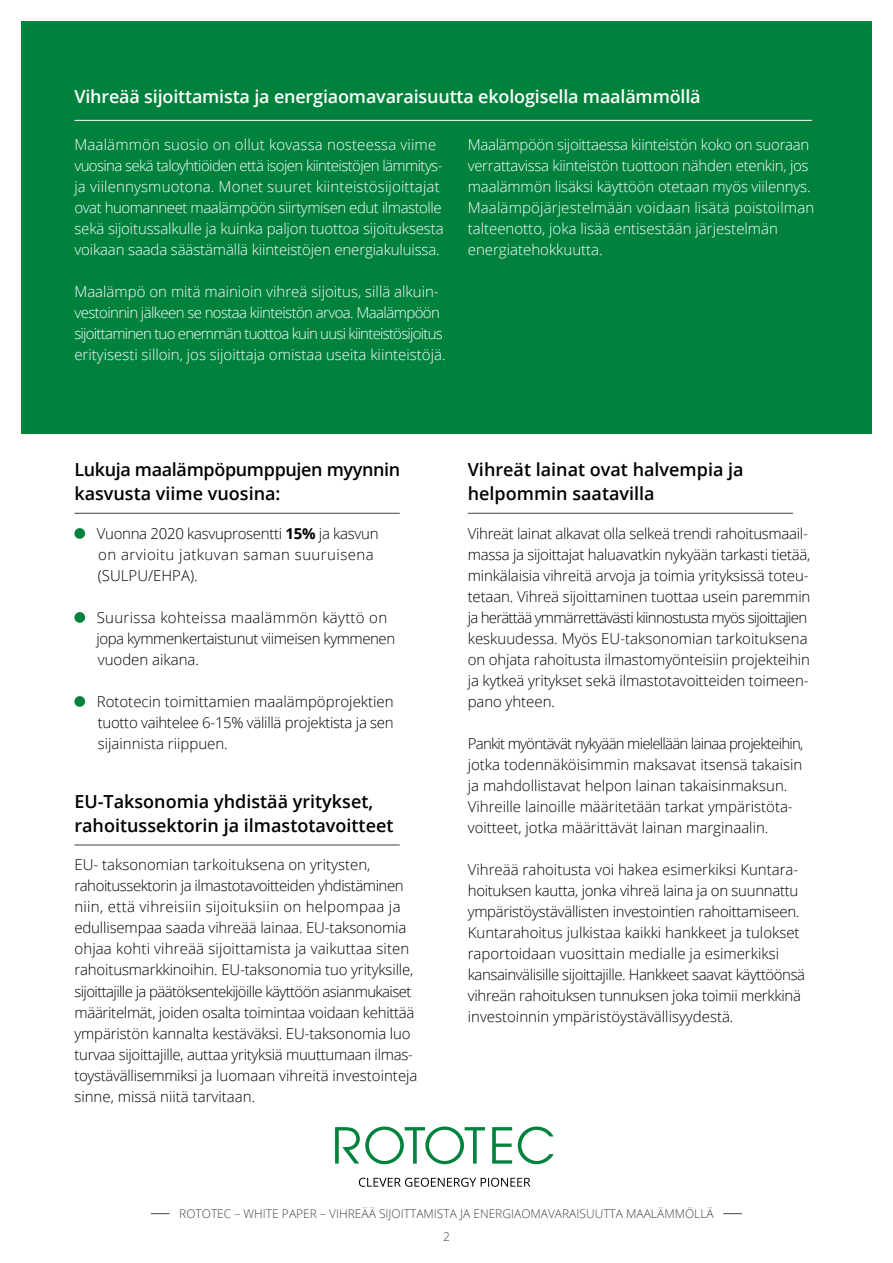
<style>
.page{position:relative;width:893px;height:1263px;background:#fff}
.page>*{position:absolute;margin:0;border:0;box-sizing:border-box;transform-origin:0 0}
.t1{font:600 18px/24px "Open Sans";color:#000}
.t2{font:600 18px "Open Sans";letter-spacing:-.01em;color:#fff}
.t3{font:600 18px/24px "Open Sans";letter-spacing:-.02em;color:#000}
.t4{font:300 15px/21px "Open Sans";letter-spacing:-.01em;color:#000}
.t5{font:300 15px/21px "Open Sans";letter-spacing:-.01em;color:#fff}
.t6{font:300 15px/21px "Open Sans";letter-spacing:-.04em;color:#fff}
.t7{font:300 12px/23.1px "Open Sans";color:#424242;text-align:center}
.s1{font-weight:700}
</style>
<div class="page">
<svg style="left:723px;top:1213px;width:19px;height:1px"></svg>
<svg style="left:151px;top:1213px;width:18px;height:1px"></svg>
<div style="left:75px;top:529px;width:9px;height:9px;background:#00823d;border-radius:50%"></div>
<div style="left:74px;top:528px;width:11px;height:11px;border:2px solid #00823d;border-radius:50%"></div>
<div style="left:75px;top:613px;width:9px;height:9px;background:#00823d;border-radius:50%"></div>
<div style="left:74px;top:612px;width:11px;height:11px;border:2px solid #00823d;border-radius:50%"></div>
<div style="left:75px;top:697px;width:9px;height:9px;background:#00823d;border-radius:50%"></div>
<div style="left:74px;top:696px;width:11px;height:11px;border:2px solid #00823d;border-radius:50%"></div>
<div style="left:21px;top:21px;width:851px;height:413px;background:#00823d"></div>
<svg style="left:492px;top:1127px;width:20px;height:36px"></svg>
<svg style="left:518px;top:1126px;width:36px;height:38px"></svg>
<svg style="left:335px;top:1126px;width:150px;height:38px"></svg>
<svg style="left:359px;top:1178px;width:171px;height:9px"></svg>
<hr style="left:74px;top:513px;width:326px;height:1px;background:#424242">
<hr style="left:74px;top:120px;width:738px;height:1px;background:#fff">
<hr style="left:468px;top:513px;width:325px;height:1px;background:#424242">
<hr style="left:74px;top:845px;width:326px;height:1px;background:#424242">
<p class="t2" style="left:74px;top:84px;width:628px">Vihreää sijoittamista ja energiaomavaraisuutta ekologisella maalämmöllä</p>
<p class="t5" style="left:74px;top:133px;width:371px">Maalämmön suosio on ollut kovassa nosteessa viime vuosina sekä taloyhtiöiden että isojen kiinteistöjen lämmitys&shy;ja viilennysmuotona. Monet suuret kiinteistösijoittajat ovat huomanneet maalämpöön siirtymisen edut ilmastolle sekä sijoitussalkulle ja kuinka paljon tuottoa sijoituksesta voikaan saada säästämällä kiinteistöjen energiakuluissa.</p>
<p class="t6" style="left:74px;top:280px;width:373px">Maalämpö on mitä mainioin vihreä sijoitus, sillä alkuin&shy;vestoinnin jälkeen se nostaa kiinteistön arvoa. Maalämpöön sijoittaminen tuo enemmän tuottoa kuin uusi kiinteistösijoitus erityisesti silloin, jos sijoittaja omistaa useita kiinteistöjä.</p>
<p class="t5" style="left:468px;top:133px;width:348px">Maalämpöön sijoittaessa kiinteistön koko on suoraan verrattavissa kiinteistön tuottoon nähden etenkin, jos maalämmön lisäksi käyttöön otetaan myös viilennys.<br>Maalämpöjärjestelmään voidaan lisätä poistoilman talteenotto, joka lisää entisestään järjestelmän energiatehokkuutta.</p>
<p class="t3" style="left:74px;top:457px;width:327px">Lukuja maalämpöpumppujen myynnin kasvusta viime vuosina:</p>
<p class="t1" style="left:468px;top:457px;width:277px">Vihreät lainat ovat halvempia ja helpommin saatavilla</p>
<p class="t4" style="left:97px;top:522px;width:283px">Vuonna 2020 kasvuprosentti <span class="s1">15%</span> ja kasvun on arvioitu jatkuvan saman suuruisena (SULPU/EHPA).</p>
<p class="t4" style="left:96px;top:606px;width:300px">Suurissa kohteissa maalämmön käyttö on jopa kymmenkertaistunut viimeisen kymmenen vuoden aikana.</p>
<p class="t4" style="left:97px;top:690px;width:298px;text-align:justify">Rototecin toimittamien maalämpöprojektien tuotto vaihtelee 6-15% välillä projektista ja sen sijainnista riippuen.</p>
<p class="t1" style="left:74px;top:789px;width:321px">EU-Taksonomia yhdistää yritykset, rahoitussektorin ja ilmastotavoitteet</p>
<p class="t4" style="left:74px;top:854px;width:345px">EU- taksonomian tarkoituksena on yritysten, rahoitussektorin ja ilmastotavoitteiden yhdistäminen niin, että vihreisiin sijoituksiin on helpompaa ja edullisempaa saada vihreää lainaa. EU-taksonomia ohjaa kohti vihreää sijoittamista ja vaikuttaa siten rahoitusmarkkinoihin. EU-taksonomia tuo yrityksille, sijoittajille ja päätöksentekijöille käyttöön asianmukaiset määritelmät, joiden osalta toimintaa voidaan kehittää ympäristön kannalta kestäväksi. EU-taksonomia luo turvaa sijoittajille, auttaa yrityksiä muuttumaan ilmas&shy;toystävällisemmiksi ja luomaan vihreitä investointeja sinne, missä niitä tarvitaan.</p>
<p class="t4" style="left:468px;top:522px;width:344px">Vihreät lainat alkavat olla selkeä trendi rahoitusmaail&shy;massa ja sijoittajat haluavatkin nykyään tarkasti tietää, minkälaisia vihreitä arvoja ja toimia yrityksissä toteu&shy;tetaan. Vihreä sijoittaminen tuottaa usein paremmin ja herättää ymmärrettävästi kiinnostusta myös sijoittajien keskuudessa. Myös EU-taksonomian tarkoituksena on ohjata rahoitusta ilmastomyönteisiin projekteihin ja kytkeä yritykset sekä ilmastotavoitteiden toimeen&shy;pano yhteen.</p>
<p class="t4" style="left:468px;top:732px;width:337px">Pankit myöntävät nykyään mielellään lainaa projekteihin, jotka todennäköisimmin maksavat itsensä takaisin ja mahdollistavat helpon lainan takaisinmaksun.<br>Vihreille lainoille määritetään tarkat ympäristöta&shy;voitteet, jotka määrittävät lainan marginaalin.</p>
<p class="t4" style="left:468px;top:858px;width:339px">Vihreää rahoitusta voi hakea esimerkiksi Kuntara&shy;hoituksen kautta, jonka vihreä laina ja on suunnattu ympäristöystävällisten investointien rahoittamiseen.<br>Kuntarahoitus julkistaa kaikki hankkeet ja tulokset raportoidaan vuosittain medialle ja esimerkiksi kansainvälisille sijoittajille. Hankkeet saavat käyttöönsä vihreän rahoituksen tunnuksen joka toimii merkkinä investoinnin ympäristöystävällisyydestä.</p>
<p class="t7" style="left:179px;top:1202px;width:536px">ROTOTEC – WHITE PAPER – VIHREÄÄ SIJOITTAMISTA JA ENERGIAOMAVARAISUUTTA MAALÄMMÖLLÄ<br>2</p>
</div>
